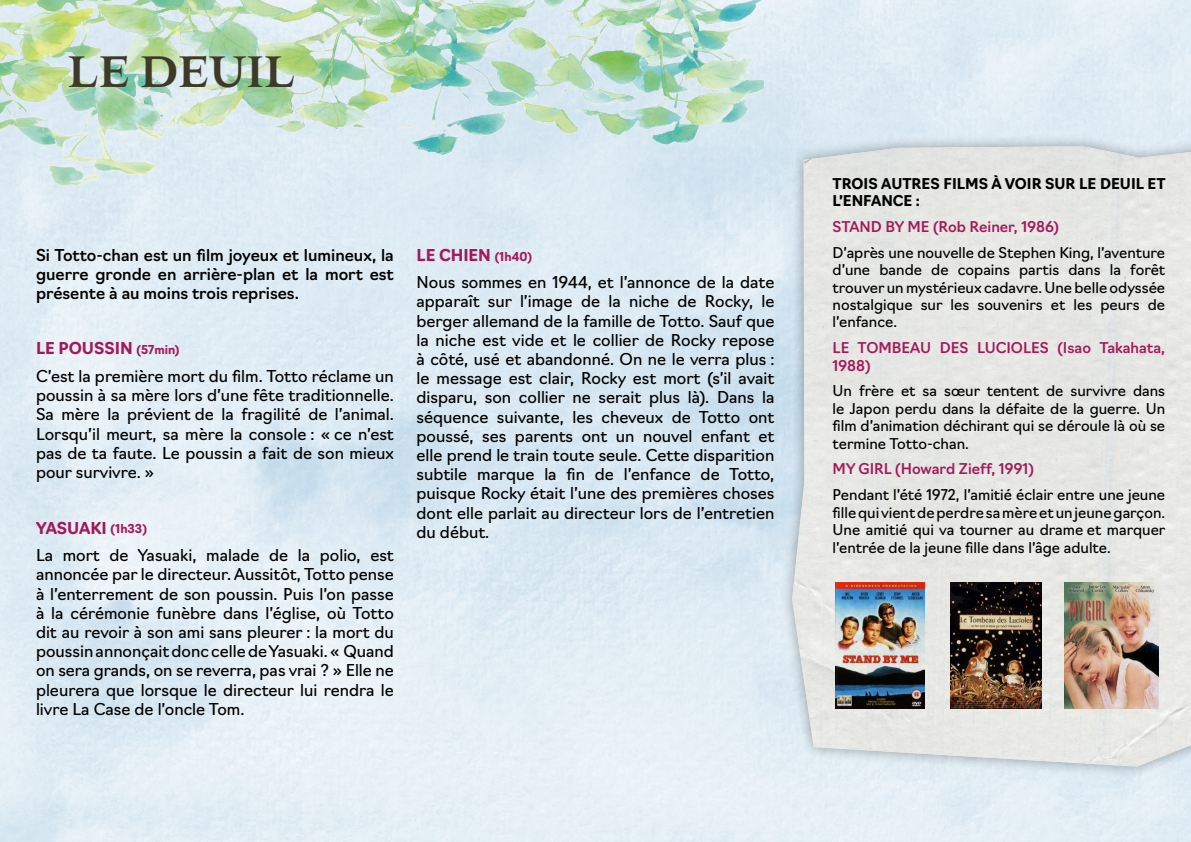
<style>
.page{position:relative;width:1191px;height:842px;background:#fff}
.page>*{position:absolute;margin:0;border:0;box-sizing:border-box;transform-origin:0 0}
.t1{font:900 55px "Aviano";color:#3d3a29;scale:.71 1}
.t2{font:16px/19.2px "Navigo";color:#000}
.t3{font:500 16px/19.2px "Navigo";color:#000;text-align:justify}
.t4{font:14.6px/17.5px "Navigo";color:#000;text-align:justify}
.t5{font:500 14.6px/17.5px "Navigo";color:#a21a5b}
.t6{font:700 14.6px/17.5px "Navigo";color:#000}
.s1{font-weight:700;color:#a21a5b}
.s2{font-weight:700;font-size:12px;color:#a21a5b}
</style>
<div class="page">
<img style="left:0;top:0;width:763px;height:286px">
<div style="left:780px;top:134px;width:411px;height:645px;background:#000;opacity:.33"></div>
<img style="left:792px;top:146px;width:399px;height:621px">
<img style="left:950px;top:583px;width:91px;height:126px">
<img style="left:835px;top:583px;width:89px;height:126px">
<img style="left:1064px;top:583px;width:94px;height:126px">
<h1 class="t1" style="left:68px;top:44px;width:322px">LE DEUIL</h1>
<p class="t3" style="left:36px;top:244px;width:359px">Si Totto-chan est un film joyeux et lumineux, la guerre gronde en arrière-plan et la mort est présente à au moins trois reprises.</p>
<p class="t2" style="left:36px;top:333px;width:359px;line-height:27.7px"><span class="s1">LE POUSSIN</span> <span class="s2">(57min)<br></span>C’est la première mort du film. Totto réclame un</p>
<p class="t2" style="left:36px;top:384px;width:359px;text-align:justify">poussin à sa mère lors d’une fête traditionnelle.<br>Sa mère la prévient de la fragilité de l’animal.<br>Lorsqu’il meurt, sa mère la console : « ce n’est pas de ta faute. Le poussin a fait de son mieux pour survivre. »</p>
<p class="t2" style="left:36px;top:512px;width:359px;line-height:27.7px"><span class="s1">YASUAKI</span> <span class="s2">(1h33)<br></span>La mort de Yasuaki, malade de la polio, est</p>
<p class="t2" style="left:36px;top:564px;width:359px;text-align:justify">annoncée par le directeur. Aussitôt, Totto pense à l’enterrement de son poussin. Puis l’on passe à la cérémonie funèbre dans l’église, où Totto dit au revoir à son ami sans pleurer : la mort du poussin annonçait donc celle de Yasuaki. « Quand on sera grands, on se reverra, pas vrai ? » Elle ne pleurera que lorsque le directeur lui rendra le livre La Case de l’oncle Tom.</p>
<p class="t2" style="left:416px;top:240px;width:359px;line-height:27.7px"><span class="s1">LE CHIEN</span> <span class="s2">(1h40)<br></span>Nous sommes en 1944, et l’annonce de la date</p>
<p class="t2" style="left:416px;top:291px;width:359px;text-align:justify">apparaît sur l’image de la niche de Rocky, le berger allemand de la famille de Totto. Sauf que la niche est vide et le collier de Rocky repose à côté, usé et abandonné. On ne le verra plus : le message est clair, Rocky est mort (s’il avait disparu, son collier ne serait plus là). Dans la séquence suivante, les cheveux de Totto ont poussé, ses parents ont un nouvel enfant et elle prend le train toute seule. Cette disparition subtile marque la fin de l’enfance de Totto, puisque Rocky était l’une des premières choses dont elle parlait au directeur lors de l’entretien du début.</p>
<p class="t6" style="left:832px;top:173px;width:334px">TROIS AUTRES FILMS À VOIR SUR LE DEUIL ET<br>L’ENFANCE :</p>
<p class="t5" style="left:832px;top:217px;width:228px">STAND BY ME (Rob Reiner, 1986)</p>
<p class="t4" style="left:832px;top:242px;width:334px">D’après une nouvelle de Stephen King, l’aventure d’une bande de copains partis dans la forêt trouver un mystérieux cadavre. Une belle odyssée nostalgique sur les souvenirs et les peurs de l’enfance.</p>
<p class="t5" style="left:832px;top:338px;width:334px">LE TOMBEAU DES LUCIOLES (Isao Takahata,<br>1988)</p>
<p class="t4" style="left:832px;top:381px;width:334px">Un frère et sa sœur tentent de survivre dans le Japon perdu dans la défaite de la guerre. Un film d’animation déchirant qui se déroule là où se termine Totto-chan.</p>
<p class="t5" style="left:832px;top:459px;width:203px">MY GIRL (Howard Zieff, 1991)</p>
<p class="t4" style="left:832px;top:485px;width:334px">Pendant l’été 1972, l’amitié éclair entre une jeune fille qui vient de perdre sa mère et un jeune garçon.<br>Une amitié qui va tourner au drame et marquer l’entrée de la jeune fille dans l’âge adulte.</p>
</div>
